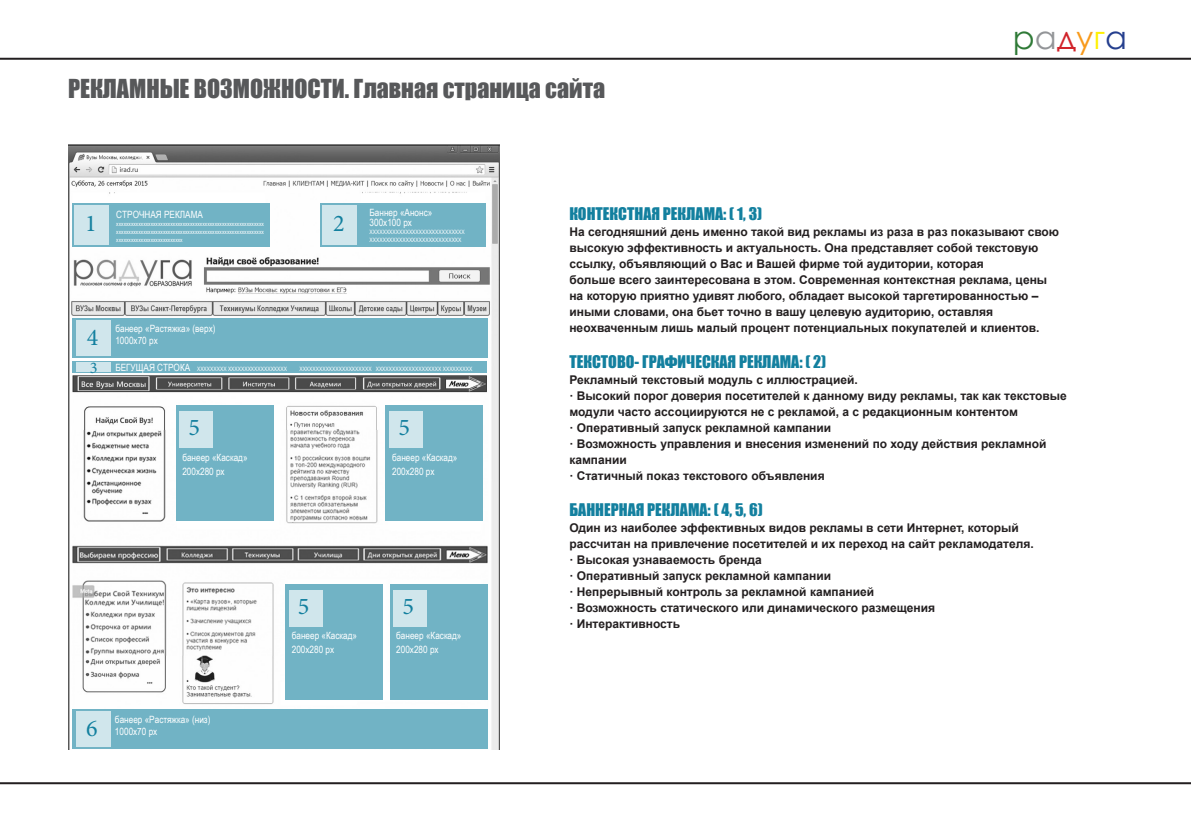
<style>
.page{position:relative;width:1191px;height:840px;background:#fff}
.page>*{position:absolute;margin:0;border:0;box-sizing:border-box;transform-origin:0 0}
.t1{font:32.2px "Century Gothic";color:#2f7a37}
.t2{font:24px "Impact";color:#57585a}
.t3{font:24px "Minion Pro";color:#13809f}
.t4{font:16.4px "Minion Pro";color:#13809f}
.t5{font:16px "Impact";color:#13809f}
.t6{font:700 12px "Arial";color:#231f20}
.t7{font:10px "Arial Narrow";color:#fff}
.t8{font:6px/8px "Arial Narrow";color:#fff;text-align:justify}
.s1{color:#939598}
.s2{color:#d1232a}
.s3{color:#f89a1c}
.s4{color:#fff101}
.s5{color:#253f8e}
.s6{font-size:10px}
</style>
<div class="page">
<hr style="left:0;top:58px;width:1191px;height:2px;background:#231f20">
<hr style="left:0;top:781px;width:1191px;height:2px;background:#231f20">
<img style="left:68px;top:144px;width:431px;height:604px">
<div style="left:72px;top:361px;width:414px;height:12px;background:#71b3c5"></div>
<div style="left:176px;top:405px;width:97px;height:115px;background:#71b3c5"></div>
<div style="left:77px;top:362px;width:34px;height:10px;background:#d0e6ec"></div>
<div style="left:180px;top:411px;width:33px;height:36px;background:#d0e6ec"></div>
<div style="left:72px;top:203px;width:198px;height:44px;background:#71b3c5"></div>
<div style="left:74px;top:205px;width:35px;height:40px;background:#d0e6ec"></div>
<div style="left:320px;top:203px;width:165px;height:44px;background:#71b3c5"></div>
<div style="left:322px;top:205px;width:35px;height:40px;background:#d0e6ec"></div>
<div style="left:72px;top:318px;width:416px;height:39px;background:#71b3c5"></div>
<div style="left:76px;top:320px;width:35px;height:35px;background:#d0e6ec"></div>
<div style="left:386px;top:405px;width:97px;height:115px;background:#71b3c5"></div>
<div style="left:390px;top:411px;width:33px;height:36px;background:#d0e6ec"></div>
<div style="left:285px;top:583px;width:98px;height:116px;background:#71b3c5"></div>
<div style="left:289px;top:590px;width:33px;height:36px;background:#d0e6ec"></div>
<div style="left:390px;top:583px;width:97px;height:116px;background:#71b3c5"></div>
<div style="left:394px;top:590px;width:33px;height:36px;background:#d0e6ec"></div>
<div style="left:72px;top:709px;width:415px;height:39px;background:#71b3c5"></div>
<div style="left:76px;top:711px;width:35px;height:35px;background:#d0e6ec"></div>
<p class="t2" style="left:68px;top:70px;width:538px">РЕКЛАМНЫЕ ВОЗМОЖНОСТИ. Главная страница сайта</p>
<h1 class="t1" style="left:1013px;top:15px;width:116px">р<span class="s1">а</span><span class="s2">д</span><span class="s3">у</span><span class="s4">г</span><span class="s5">а</span></h1>
<p class="t3" style="left:85px;top:207px;width:13px">1</p>
<p class="t7" style="left:116px;top:207px;width:88px">СТРОЧНАЯ РЕКЛАМА</p>
<p class="t8" style="left:116px;top:220px;width:149px">хххххххххххххххххххххххххххххххххххххххххххххххххххххххххххх хххххххххххххххххххххххххххххххххххххххххххххххххххххххххххх ххххххххххххххххххххххххххх</p>
<p class="t3" style="left:333px;top:207px;width:13px">2</p>
<p class="t7" style="left:369px;top:205px;width:64px">Баннер «Анонс»</p>
<p class="t7" style="left:369px;top:215px;width:44px">300х100 рх</p>
<p class="t8" style="left:369px;top:227px;width:97px">ХХХХХХХХХХХХХХХХХХХХХХХХХХХХХ</p>
<p class="t8" style="left:369px;top:235px;width:93px">ХХХХХХХХХХХХХХХХХХХХХХХХХХХХ</p>
<p class="t3" style="left:87px;top:321px;width:13px">4</p>
<p class="t7" style="left:115px;top:321px;width:102px">банеер «Растяжка» (верх)</p>
<p class="t7" style="left:115px;top:333px;width:44px">1000х70 рх</p>
<p class="t8" style="left:115px;top:364px;width:173px"><span class="s6">БЕГУЩАЯ СТРОКА</span> ХХХХХХХХХ ХХХХХХХХХХХХХХХХХХ</p>
<p class="t8" style="left:299px;top:364px;width:174px">ХХХХХХХХХХХХХХХХХХХХХХ ХХХХХХХХХХХХХХХХХХХХ ХХХХХХХХХ</p>
<p class="t4" style="left:90px;top:357px;width:9px">3</p>
<p class="t3" style="left:188px;top:411px;width:13px">5</p>
<p class="t7" style="left:182px;top:449px;width:67px">банеер «Каскад»</p>
<p class="t7" style="left:182px;top:463px;width:44px">200х280 рх</p>
<p class="t3" style="left:398px;top:411px;width:13px">5</p>
<p class="t7" style="left:392px;top:449px;width:67px">банеер «Каскад»</p>
<p class="t7" style="left:392px;top:463px;width:44px">200х280 рх</p>
<p class="t3" style="left:86px;top:711px;width:13px">6</p>
<p class="t7" style="left:115px;top:712px;width:97px">банеер «Растяжка» (низ)</p>
<p class="t7" style="left:115px;top:724px;width:44px">1000х70 рх</p>
<p class="t3" style="left:298px;top:590px;width:13px">5</p>
<p class="t7" style="left:292px;top:628px;width:67px">банеер «Каскад»</p>
<p class="t7" style="left:292px;top:642px;width:44px">200х280 рх</p>
<p class="t3" style="left:402px;top:590px;width:13px">5</p>
<p class="t7" style="left:396px;top:628px;width:67px">банеер «Каскад»</p>
<p class="t7" style="left:396px;top:642px;width:44px">200х280 рх</p>
<p class="t5" style="left:569px;top:201px;width:194px">КОНТЕКСТНАЯ РЕКЛАМА: ( 1, 3)</p>
<p class="t6" style="left:569px;top:223px;width:491px">На сегодняшний день именно такой вид рекламы из раза в раз показывают свою</p>
<p class="t6" style="left:569px;top:239px;width:470px">высокую эффективность и актуальность. Она представляет собой текстовую</p>
<p class="t6" style="left:569px;top:255px;width:416px">ссылку, объявляющий о Вас и Вашей фирме той аудитории, которая</p>
<p class="t6" style="left:569px;top:271px;width:479px">больше всего заинтересована в этом. Современная контекстная реклама, цены</p>
<p class="t6" style="left:569px;top:287px;width:470px">на которую приятно удивят любого, обладает высокой таргетированностью –</p>
<p class="t6" style="left:569px;top:303px;width:425px">иными словами, она бьет точно в вашу целевую аудиторию, оставляя</p>
<p class="t6" style="left:569px;top:319px;width:472px">неохваченным лишь малый процент потенциальных покупателей и клиентов.</p>
<p class="t5" style="left:569px;top:349px;width:258px">ТЕКСТОВО- ГРАФИЧЕСКАЯ РЕКЛАМА: ( 2)</p>
<p class="t6" style="left:569px;top:371px;width:290px">Рекламный текстовый модуль с иллюстрацией.</p>
<p class="t6" style="left:569px;top:387px;width:499px">· Высокий порог доверия посетителей к данному виду рекламы, так как текстовые</p>
<p class="t6" style="left:569px;top:403px;width:450px">модули часто ассоциируются не с рекламой, а с редакционным контентом</p>
<p class="t6" style="left:569px;top:419px;width:263px">· Оперативный запуск рекламной кампании</p>
<p class="t6" style="left:569px;top:435px;width:478px">· Возможность управления и внесения изменений по ходу действия рекламной</p>
<p class="t6" style="left:569px;top:451px;width:59px">кампании</p>
<p class="t6" style="left:569px;top:467px;width:257px">· Статичный показ текстового объявления</p>
<p class="t5" style="left:569px;top:497px;width:195px">БАННЕРНАЯ РЕКЛАМА: ( 4, 5, 6)</p>
<p class="t6" style="left:569px;top:519px;width:451px">Один из наиболее эффективных видов рекламы в сети Интернет, который</p>
<p class="t6" style="left:569px;top:535px;width:466px">рассчитан на привлечение посетителей и их переход на сайт рекламодателя.</p>
<p class="t6" style="left:569px;top:551px;width:194px">· Высокая узнаваемость бренда</p>
<p class="t6" style="left:569px;top:567px;width:263px">· Оперативный запуск рекламной кампании</p>
<p class="t6" style="left:569px;top:583px;width:306px">· Непрерывный контроль за рекламной кампанией</p>
<p class="t6" style="left:569px;top:599px;width:367px">· Возможность статического или динамического размещения</p>
<p class="t6" style="left:569px;top:615px;width:112px">· Интерактивность</p>
</div>
